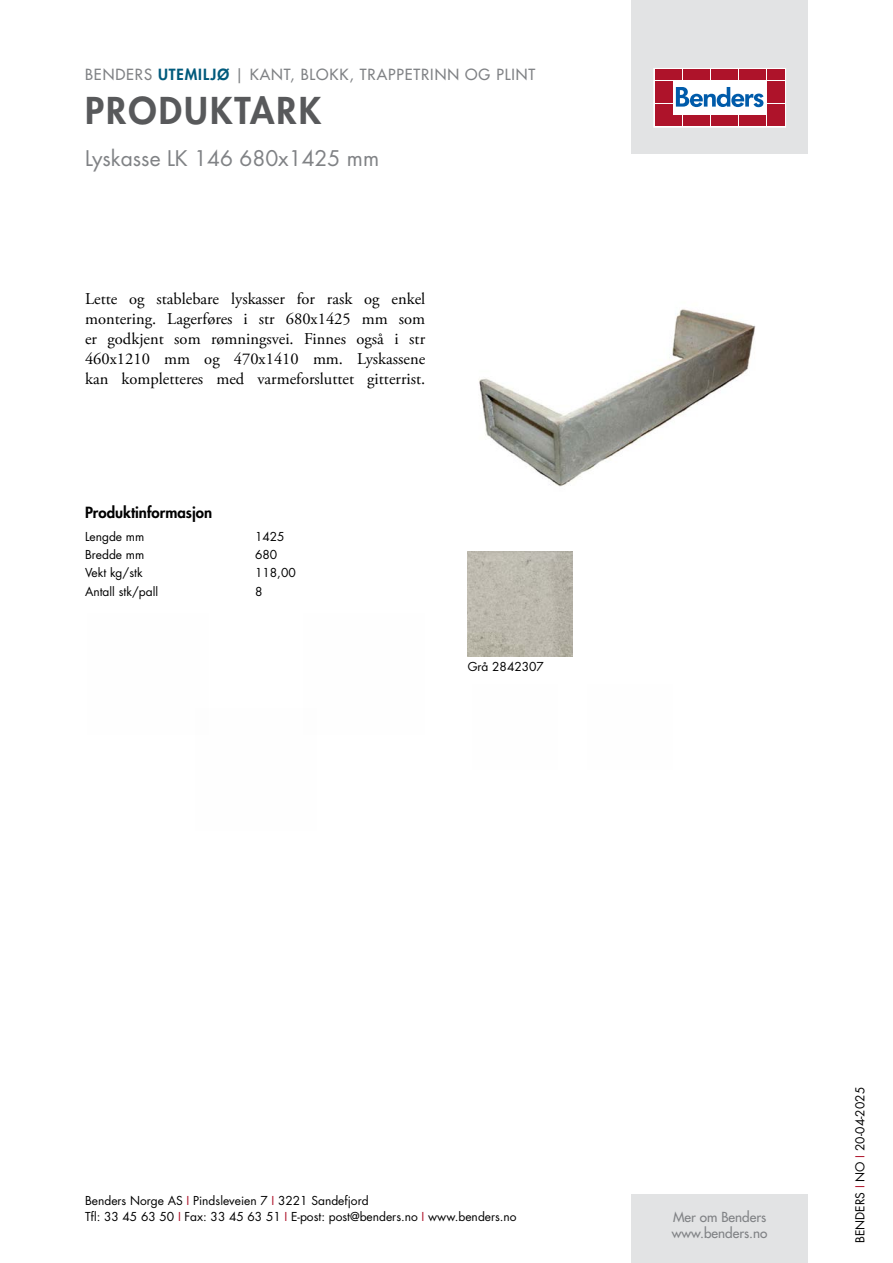
<style>
.page{position:relative;width:893px;height:1263px;background:#fff}
.page>*{position:absolute;margin:0;border:0;box-sizing:border-box;transform-origin:0 0}
.t1{font:800 36px "Futura Std";letter-spacing:.06em;color:#58595b}
.t2{font:21px "Futura Std";color:#808285}
.t3{font:16.5px/19.8px "Adobe Garamond Pro";color:#000;text-align:justify}
.t4{font:500 15px "Futura Std";letter-spacing:.06em;color:#808285}
.t5{font:800 15px "Futura Std";color:#000}
.t6{font:500 13.5px/16.2px "Futura Std";color:#808285}
.t7{font:12px/16.5px "Futura Std";color:#000}
.s1{font-weight:800;color:#005a7c}
.s2{color:#ae132a}
</style>
<div class="page">
<div style="left:631px;top:0;width:177px;height:153px;background:#e2e3e4"></div>
<div style="left:631px;top:1195px;width:177px;height:68px;background:#e2e3e4"></div>
<svg style="left:656px;top:70px;width:128px;height:55px;fill:#fff"></svg>
<div style="left:654px;top:68px;width:132px;height:59px;border:1px solid #fff"></div>
<div style="left:655px;top:70px;width:8px;height:10px;background:#ae132a"></div>
<div style="left:664px;top:70px;width:8px;height:10px;background:#ae132a"></div>
<div style="left:655px;top:81px;width:8px;height:10px;background:#ae132a"></div>
<div style="left:664px;top:81px;width:8px;height:10px;background:#ae132a"></div>
<div style="left:655px;top:93px;width:8px;height:10px;background:#ae132a"></div>
<div style="left:664px;top:93px;width:8px;height:10px;background:#ae132a"></div>
<div style="left:655px;top:104px;width:8px;height:11px;background:#ae132a"></div>
<div style="left:664px;top:104px;width:8px;height:11px;background:#ae132a"></div>
<div style="left:655px;top:116px;width:8px;height:10px;background:#ae132a"></div>
<div style="left:664px;top:116px;width:8px;height:10px;background:#ae132a"></div>
<div style="left:674px;top:70px;width:8px;height:10px;background:#ae132a"></div>
<div style="left:683px;top:70px;width:8px;height:10px;background:#ae132a"></div>
<div style="left:692px;top:70px;width:8px;height:10px;background:#ae132a"></div>
<div style="left:702px;top:70px;width:8px;height:10px;background:#ae132a"></div>
<div style="left:711px;top:70px;width:8px;height:10px;background:#ae132a"></div>
<div style="left:720px;top:70px;width:8px;height:10px;background:#ae132a"></div>
<div style="left:730px;top:70px;width:8px;height:10px;background:#ae132a"></div>
<div style="left:739px;top:70px;width:8px;height:10px;background:#ae132a"></div>
<div style="left:748px;top:70px;width:8px;height:10px;background:#ae132a"></div>
<div style="left:758px;top:70px;width:8px;height:10px;background:#ae132a"></div>
<div style="left:674px;top:116px;width:8px;height:10px;background:#ae132a"></div>
<div style="left:683px;top:116px;width:8px;height:10px;background:#ae132a"></div>
<div style="left:692px;top:116px;width:8px;height:10px;background:#ae132a"></div>
<div style="left:702px;top:116px;width:8px;height:10px;background:#ae132a"></div>
<div style="left:711px;top:116px;width:8px;height:10px;background:#ae132a"></div>
<div style="left:720px;top:116px;width:8px;height:10px;background:#ae132a"></div>
<div style="left:730px;top:116px;width:8px;height:10px;background:#ae132a"></div>
<div style="left:739px;top:116px;width:8px;height:10px;background:#ae132a"></div>
<div style="left:748px;top:116px;width:8px;height:10px;background:#ae132a"></div>
<div style="left:758px;top:116px;width:8px;height:10px;background:#ae132a"></div>
<div style="left:767px;top:70px;width:8px;height:10px;background:#ae132a"></div>
<div style="left:776px;top:70px;width:8px;height:10px;background:#ae132a"></div>
<div style="left:767px;top:81px;width:8px;height:10px;background:#ae132a"></div>
<div style="left:776px;top:81px;width:8px;height:10px;background:#ae132a"></div>
<div style="left:767px;top:93px;width:8px;height:10px;background:#ae132a"></div>
<div style="left:776px;top:93px;width:8px;height:10px;background:#ae132a"></div>
<div style="left:767px;top:104px;width:8px;height:11px;background:#ae132a"></div>
<div style="left:776px;top:104px;width:8px;height:11px;background:#ae132a"></div>
<div style="left:767px;top:116px;width:8px;height:10px;background:#ae132a"></div>
<div style="left:776px;top:116px;width:8px;height:10px;background:#ae132a"></div>
<svg style="left:676px;top:87px;width:87px;height:20px"></svg>
<img style="left:479px;top:309px;width:277px;height:178px">
<img style="left:468px;top:552px;width:105px;height:105px">
<p class="t4" style="left:85px;top:65px;width:452px">BENDERS <span class="s1">UTEMILJØ</span> | KANT, BLOKK, TRAPPETRINN OG PLINT</p>
<h1 class="t1" style="left:85px;top:87px;width:238px">PRODUKTARK</h1>
<p class="t2" style="left:85px;top:144px;width:296px">Lyskasse LK 146 680x1425 mm</p>
<p class="t3" style="left:85px;top:290px;width:342px">Lette og stablebare lyskasser for rask og enkel montering. Lagerføres i str 680x1425 mm som er godkjent som rømningsvei. Finnes også i str 460x1210 mm og 470x1410 mm. Lyskassene kan kompletteres med varmeforsluttet gitterrist.</p>
<p class="t5" style="left:85px;top:503px;width:129px">Produktinformasjon</p>
<p class="t7" style="left:85px;top:528px;width:61px">Lengde mm</p>
<p class="t7" style="left:255px;top:528px;width:31px">1425</p>
<p class="t7" style="left:85px;top:546px;width:61px">Bredde mm</p>
<p class="t7" style="left:255px;top:546px;width:24px">680</p>
<p class="t7" style="left:85px;top:565px;width:59px">Vekt kg/stk</p>
<p class="t7" style="left:255px;top:565px;width:42px">118,00</p>
<p class="t7" style="left:85px;top:583px;width:75px">Antall stk/pall</p>
<p class="t7" style="left:255px;top:583px;width:9px">8</p>
<p class="t7" style="left:468px;top:659px;width:78px">Grå 2842307</p>
<p class="t7" style="left:85px;top:1192px;width:433px">Benders Norge AS <span class="s2">I</span> Pindsleveien 7 <span class="s2">I</span> 3221 Sandefjord<br>Tfl: 33 45 63 50 <span class="s2">I</span> Fax: 33 45 63 51 <span class="s2">I</span> E-post: post@benders.no <span class="s2">I</span> www.benders.no</p>
<p class="t6" style="left:672px;top:1209px;width:97px">Mer om Benders www.benders.no</p>
<p class="t7" style="left:852px;top:1243px;width:157px;rotate:-90deg">BENDERS <span class="s2">I</span> NO <span class="s2">I</span> 20-04-2025</p>
</div>
